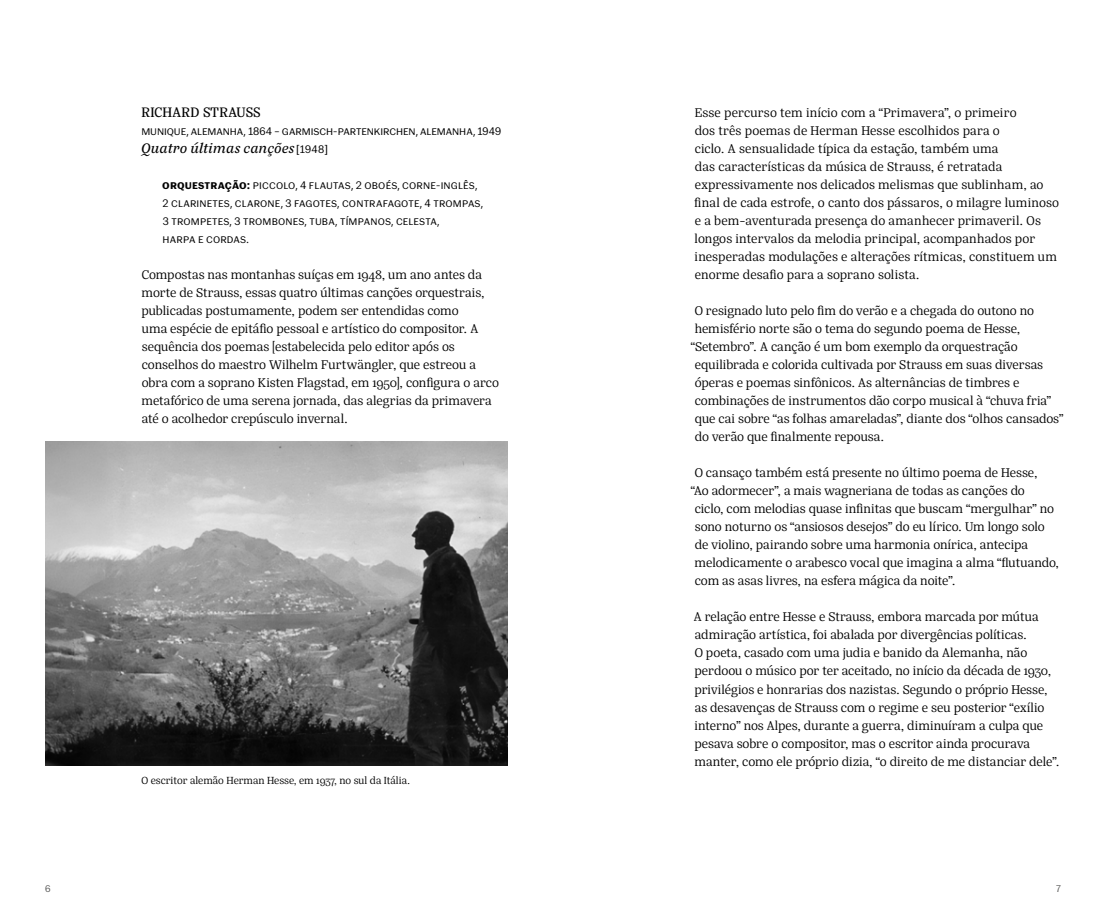
<style>
.page{position:relative;width:1106px;height:922px;background:#fff}
.page>*{position:absolute;margin:0;border:0;box-sizing:border-box;transform-origin:0 0}
.t1{font:italic 15px "Silva Text";letter-spacing:.01em;color:#000}
.t2{font:15px "Silva Text";letter-spacing:.01em;color:#000}
.t3{font:300 13.75px/18px "Silva Text";letter-spacing:.005em;color:#000}
.t4{font:300 11.25px/18px "Gal Gothic Variable Roman";letter-spacing:.01em;color:#000}
.t5{font:300 11.25px "Silva Text";color:#000}
.t6{font:300 10px "Gal Gothic Variable Roman";color:#575756}
.s1{font-family:"Gal Gothic Variable Roman";font-weight:300;font-style:normal;font-size:11.25px}
</style>
<div class="page">
<img style="left:45px;top:441px;width:463px;height:324px">
<p class="t2" style="left:141px;top:102px;width:120px">RICHARD STRAUSS</p>
<p class="t4" style="left:141px;top:122px;width:361px">MUNIQUE, ALEMANHA, 1864 – GARMISCH-PARTENKIRCHEN, ALEMANHA, 1949</p>
<p class="t1" style="left:140px;top:138px;width:189px">Quatro últimas canções <span class="s1">[1948]</span></p>
<p class="t4" style="left:162px;top:176px;width:322px">ORQUESTRAÇÃO: PICCOLO, 4 FLAUTAS, 2 OBOÉS, CORNE-INGLÊS, 2 CLARINETES, CLARONE, 3 FAGOTES, CONTRAFAGOTE, 4 TROMPAS, 3 TROMPETES, 3 TROMBONES, TUBA, TÍMPANOS, CELESTA,<br>HARPA E CORDAS.</p>
<p class="t3" style="left:141px;top:266px;width:359px">Compostas nas montanhas suíças em 1948, um ano antes da morte de Strauss, essas quatro últimas canções orquestrais, publicadas postumamente, podem ser entendidas como<br>uma espécie de epitáfio pessoal e artístico do compositor. A sequência dos poemas [estabelecida pelo editor após os conselhos do maestro Wilhelm Furtwängler, que estreou a obra com a soprano Kisten Flagstad, em 1950], configura o arco metafórico de uma serena jornada, das alegrias da primavera até o acolhedor crepúsculo invernal.</p>
<p class="t5" style="left:142px;top:772px;width:270px">O escritor alemão Herman Hesse, em 1937, no sul da Itália.</p>
<p class="t3" style="left:694px;top:104px;width:366px">Esse percurso tem início com a “Primavera”, o primeiro<br>dos três poemas de Herman Hesse escolhidos para o<br>ciclo. A sensualidade típica da estação, também uma<br>das características da música de Strauss, é retratada expressivamente nos delicados melismas que sublinham, ao final de cada estrofe, o canto dos pássaros, o milagre luminoso e a bem-aventurada presença do amanhecer primaveril. Os longos intervalos da melodia principal, acompanhados por inesperadas modulações e alterações rítmicas, constituem um enorme desafio para a soprano solista.</p>
<p class="t3" style="left:690px;top:302px;width:374px">O resignado luto pelo fim do verão e a chegada do outono no hemisfério norte são o tema do segundo poema de Hesse, “Setembro”. A canção é um bom exemplo da orquestração equilibrada e colorida cultivada por Strauss em suas diversas óperas e poemas sinfônicos. As alternâncias de timbres e combinações de instrumentos dão corpo musical à “chuva fria” que cai sobre “as folhas amareladas”, diante dos “olhos cansados” do verão que finalmente repousa.</p>
<p class="t3" style="left:690px;top:464px;width:370px">O cansaço também está presente no último poema de Hesse,<br>“Ao adormecer”, a mais wagneriana de todas as canções do<br>ciclo, com melodias quase infinitas que buscam “mergulhar” no sono noturno os “ansiosos desejos” do eu lírico. Um longo solo<br>de violino, pairando sobre uma harmonia onírica, antecipa melodicamente o arabesco vocal que imagina a alma “flutuando, com as asas livres, na esfera mágica da noite”.</p>
<p class="t3" style="left:693px;top:608px;width:367px">A relação entre Hesse e Strauss, embora marcada por mútua admiração artística, foi abalada por divergências políticas.<br>O poeta, casado com uma judia e banido da Alemanha, não perdoou o músico por ter aceitado, no início da década de 1930, privilégios e honrarias dos nazistas. Segundo o próprio Hesse, as desavenças de Strauss com o regime e seu posterior “exílio interno” nos Alpes, durante a guerra, diminuíram a culpa que pesava sobre o compositor, mas o escritor ainda procurava manter, como ele próprio dizia, “o direito de me distanciar dele”.</p>
<p class="t6" style="left:45px;top:881px;width:7px">6</p>
<p class="t6" style="left:1056px;top:881px;width:6px">7</p>
</div>
